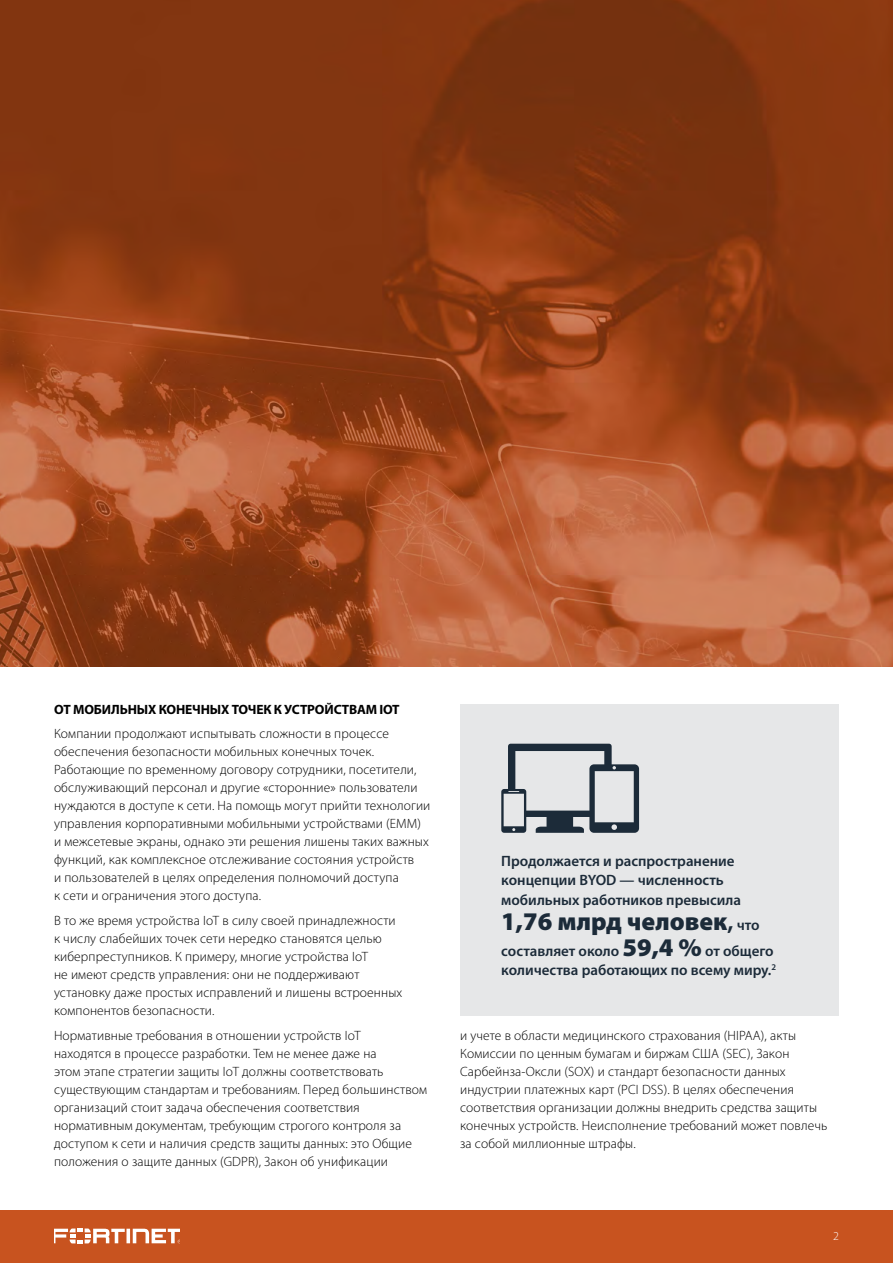
<style>
.page{position:relative;width:893px;height:1263px;background:#fff}
.page>*{position:absolute;margin:0;border:0;box-sizing:border-box;transform-origin:0 0}
.t1{font:900 25.5px "Myriad Pro";color:#1c2b39}
.t2{font:600 15px/19.5px "Myriad Pro";color:#1c2b39}
.t3{font:300 13.5px/18px "Myriad Pro";letter-spacing:.01em;color:#000}
.t4{font:700 13.5px "Myriad Pro";letter-spacing:-.01em;color:#000}
.t5{font:300 12px "Myriad Pro";color:#fff}
.s1{font-weight:600}
.s2{font-weight:600;font-size:15px}
.s3{font-weight:900;font-size:25.5px}
</style>
<div class="page">
<div style="left:0;top:1210px;width:893px;height:53px;background:#c8531f"></div>
<svg style="left:54px;top:1228px;width:125px;height:15px"></svg>
<img style="left:0;top:0;width:893px;height:666px">
<div style="left:460px;top:704px;width:379px;height:311px;background:#e6e7e8"></div>
<svg style="left:501px;top:744px;width:138px;height:89px"></svg>
<p class="t4" style="left:54px;top:700px;width:347px">ОТ МОБИЛЬНЫХ КОНЕЧНЫХ ТОЧЕК К УСТРОЙСТВАМ IOT</p>
<p class="t3" style="left:54px;top:725px;width:378px">Компании продолжают испытывать сложности в процессе обеспечения безопасности мобильных конечных точек.<br>Работающие по временному договору сотрудники, посетители, обслуживающий персонал и другие «сторонние» пользователи нуждаются в доступе к сети. На помощь могут прийти технологии управления корпоративными мобильными устройствами (EMM) и межсетевые экраны, однако эти решения лишены таких важных функций, как комплексное отслеживание состояния устройств<br>и пользователей в целях определения полномочий доступа<br>к сети и ограничения этого доступа.</p>
<p class="t3" style="left:54px;top:912px;width:350px">В то же время устройства IoT в силу своей принадлежности к числу слабейших точек сети нередко становятся целью киберпреступников. К примеру, многие устройства IoT<br>не имеют средств управления: они не поддерживают установку даже простых исправлений и лишены встроенных компонентов безопасности.</p>
<p class="t3" style="left:54px;top:1027px;width:375px">Нормативные требования в отношении устройств IoT<br>находятся в процессе разработки. Тем не менее даже на<br>этом этапе стратегии защиты IoT должны соответствовать существующим стандартам и требованиям. Перед большинством организаций стоит задача обеспечения соответствия нормативным документам, требующим строгого контроля за доступом к сети и наличия средств защиты данных: это Общие положения о защите данных (GDPR), Закон об унификации</p>
<p class="t3" style="left:460px;top:1026px;width:369px">и учете в области медицинского страхования (HIPAA), акты Комиссии по ценным бумагам и биржам США (SEC), Закон Сарбейнза-Оксли (SOX) и стандарт безопасности данных индустрии платежных карт (PCI DSS). В целях обеспечения соответствия организации должны внедрить средства защиты конечных устройств. Неисполнение требований может повлечь за собой миллионные штрафы.</p>
<p class="t2" style="left:501px;top:851px;width:241px">Продолжается и распространение концепции BYOD — численность мобильных работников превысила</p>
<h1 class="t1" style="left:501px;top:907px;width:260px">1,76 млрд человек<span class="s1">,</span> <span class="s2">что</span></h1>
<p class="t2" style="left:501px;top:941px;width:276px">составляет около <span class="s3">59,4 %</span> от общего количества работающих по всему миру.<sup>2</sup></p>
<p class="t5" style="left:833px;top:1230px;width:7px">2</p>
</div>
